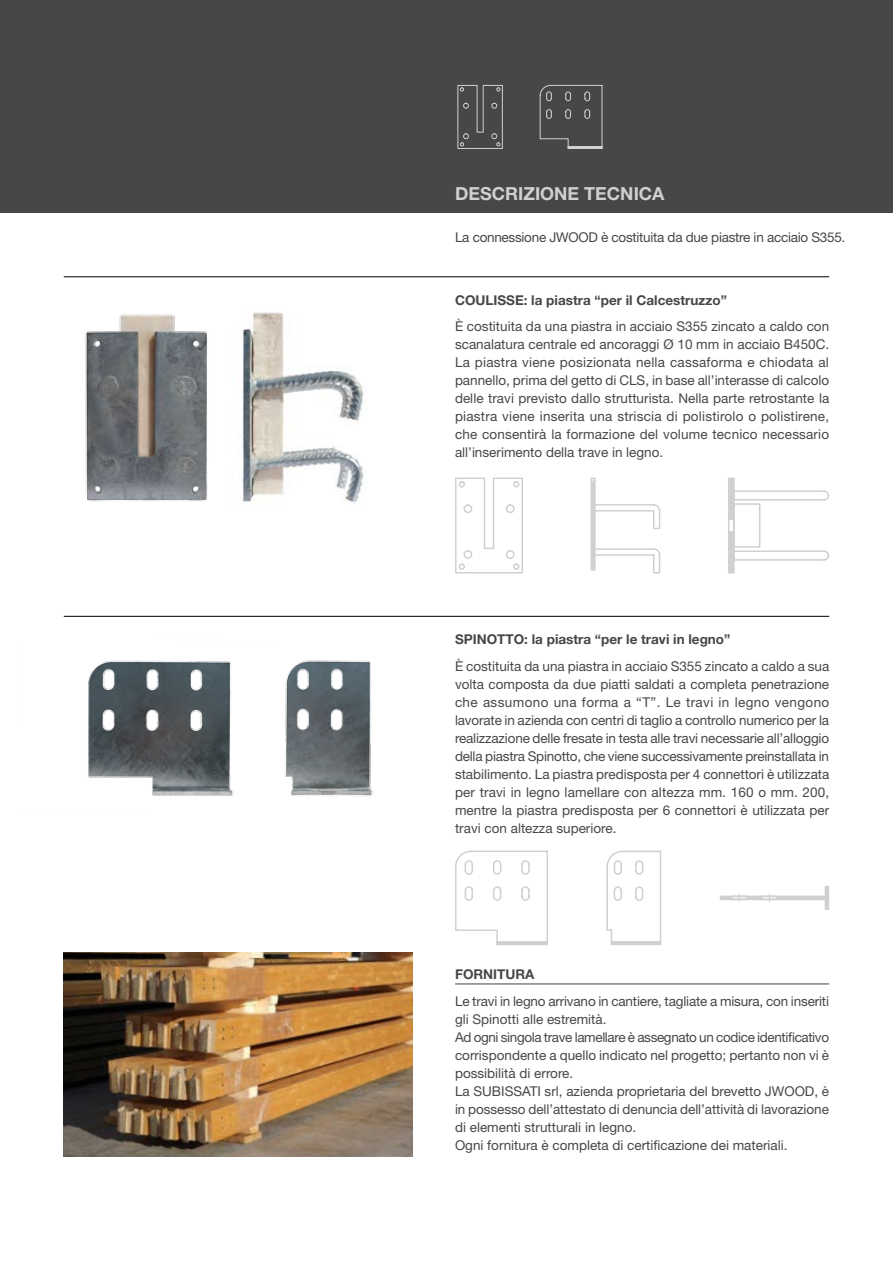
<style>
.page{position:relative;width:893px;height:1263px;background:#fff}
.page>*{position:absolute;margin:0;border:0;box-sizing:border-box;transform-origin:0 0}
.t1{font:700 18px "Helvetica Neue";color:#cfd0d1}
.t2{font:13.5px/18px "Helvetica Neue";color:#464749;text-align:justify}
.t3{font:700 13.5px "Helvetica Neue";color:#464749}
.t4{font:13.5px "Helvetica Neue";letter-spacing:-.02em;color:#464749}
</style>
<div class="page">
<div style="left:0;top:0;width:893px;height:213px;background:#464749"></div>
<hr style="left:455px;top:983px;width:374px;height:1px;background:#464749">
<img style="left:85px;top:314px;width:123px;height:188px">
<img style="left:88px;top:660px;width:146px;height:136px">
<img style="left:64px;top:952px;width:348px;height:205px">
<img style="left:242px;top:312px;width:122px;height:191px">
<svg style="left:457px;top:85px;width:46px;height:64px"></svg>
<svg style="left:455px;top:477px;width:68px;height:97px"></svg>
<svg style="left:590px;top:477px;width:71px;height:97px"></svg>
<svg style="left:728px;top:477px;width:102px;height:97px"></svg>
<svg style="left:606px;top:850px;width:56px;height:95px"></svg>
<svg style="left:720px;top:886px;width:109px;height:24px"></svg>
<svg style="left:455px;top:850px;width:93px;height:96px"></svg>
<svg style="left:539px;top:85px;width:64px;height:64px"></svg>
<hr style="left:64px;top:276px;width:765px;height:1px;background:#000">
<hr style="left:64px;top:616px;width:765px;height:1px;background:#000">
<img style="left:285px;top:660px;width:88px;height:136px">
<h1 class="t1" style="left:455px;top:182px;width:211px">DESCRIZIONE TECNICA</h1>
<p class="t4" style="left:455px;top:229px;width:392px">La connessione JWOOD è costituita da due piastre in acciaio S355.</p>
<p class="t3" style="left:455px;top:291px;width:273px">COULISSE: la piastra “per il Calcestruzzo”</p>
<p class="t2" style="left:455px;top:317px;width:376px">È costituita da una piastra in acciaio S355 zincato a caldo con scanalatura centrale ed ancoraggi Ø 10 mm in acciaio B450C.<br>La piastra viene posizionata nella cassaforma e chiodata al pannello, prima del getto di CLS, in base all’interasse di calcolo delle travi previsto dallo strutturista. Nella parte retrostante la piastra viene inserita una striscia di polistirolo o polistirene, che consentirà la formazione del volume tecnico necessario all’inserimento della trave in legno.</p>
<p class="t3" style="left:455px;top:631px;width:277px">SPINOTTO: la piastra “per le travi in legno”</p>
<p class="t2" style="left:455px;top:657px;width:376px">È costituita da una piastra in acciaio S355 zincato a caldo a sua volta composta da due piatti saldati a completa penetrazione che assumono una forma a “T”. Le travi in legno vengono lavorate in azienda con centri di taglio a controllo numerico per la realizzazione delle fresate in testa alle travi necessarie all’alloggio della piastra Spinotto, che viene successivamente preinstallata in stabilimento. La piastra predisposta per 4 connettori è utilizzata per travi in legno lamellare con altezza mm. 160 o mm. 200, mentre la piastra predisposta per 6 connettori è utilizzata per travi con altezza superiore.</p>
<p class="t3" style="left:455px;top:966px;width:81px">FORNITURA</p>
<p class="t2" style="left:455px;top:992px;width:376px;text-align:left">Le travi in legno arrivano in cantiere, tagliate a misura, con inseriti gli Spinotti alle estremità.<br>Ad ogni singola trave lamellare è assegnato un codice identificativo corrispondente a quello indicato nel progetto; pertanto non vi è possibilità di errore.<br>La SUBISSATI srl, azienda proprietaria del brevetto JWOOD, è in possesso dell’attestato di denuncia dell’attività di lavorazione di elementi strutturali in legno.<br>Ogni fornitura è completa di certificazione dei materiali.</p>
</div>
